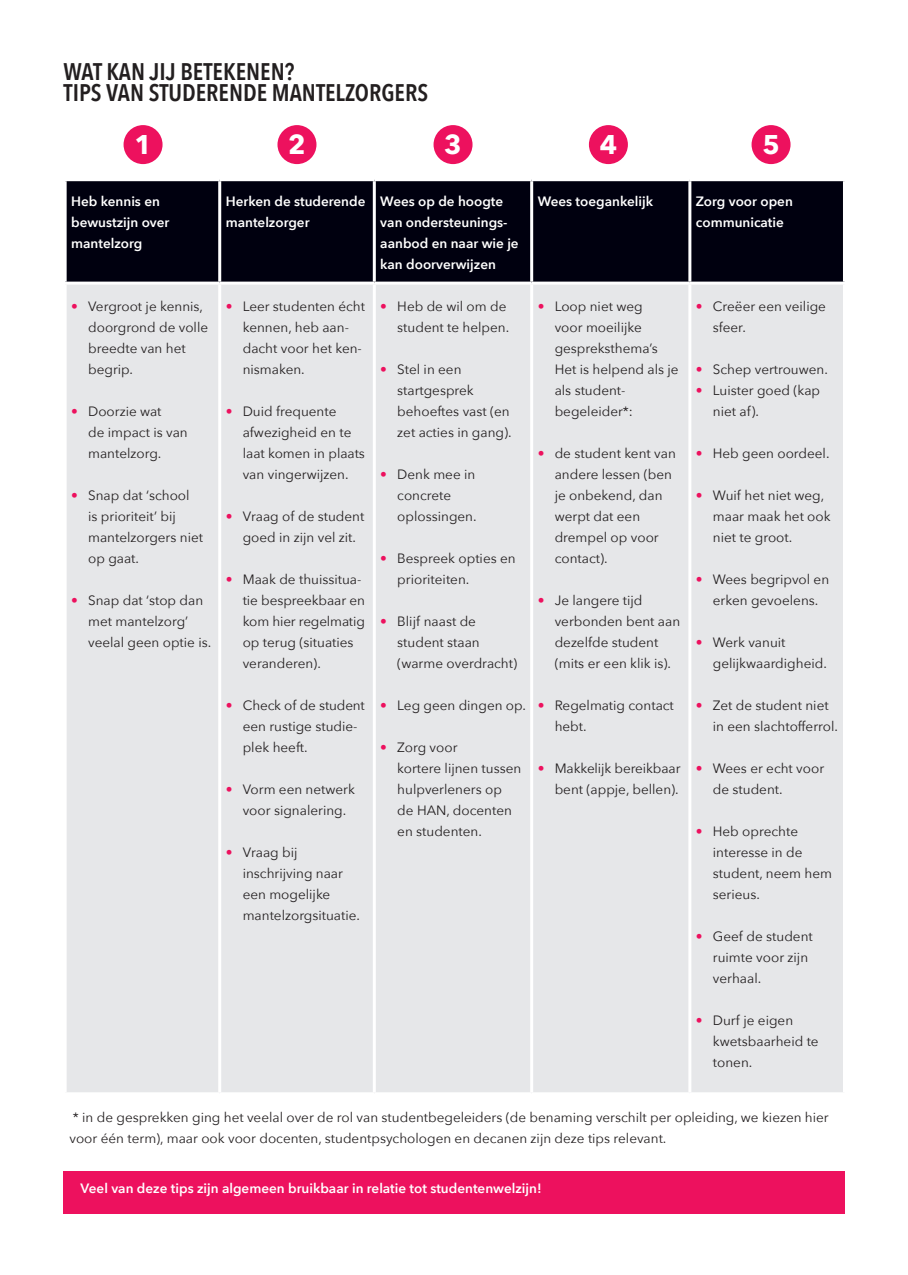
<style>
.page{position:relative;width:908px;height:1275px;background:#fff}
.page>*{position:absolute;margin:0;border:0;box-sizing:border-box;transform-origin:0 0}
._01__Tekst{font:700 27px "Avenir Next";color:#fff}
.tussenkop{font:600 24px "Avenir Next Condensed";color:#231f20}
._01__Tekst-2{font:13.5px/21px "Avenir Next";color:#231f20}
._01__Tekst-3{font:600 13.5px/21px "Avenir Next";color:#fff}
.s1{color:#ed115e}
</style>
<div class="page">
<div style="left:67px;top:181px;width:776px;height:101px;background:#00000f"></div>
<div style="left:67px;top:285px;width:776px;height:807px;background:#e6e7e9"></div>
<hr style="left:373px;top:181px;width:3px;height:101px;background:#fff">
<hr style="left:530px;top:181px;width:3px;height:101px;background:#fff">
<hr style="left:688px;top:181px;width:3px;height:101px;background:#fff">
<hr style="left:218px;top:285px;width:3px;height:807px;background:#fff">
<hr style="left:373px;top:285px;width:3px;height:807px;background:#fff">
<hr style="left:530px;top:285px;width:3px;height:807px;background:#fff">
<hr style="left:688px;top:285px;width:3px;height:807px;background:#fff">
<hr style="left:218px;top:181px;width:3px;height:101px;background:#fff">
<div style="left:122px;top:124px;width:42px;height:42px;background:#ed115e;border-radius:50%"></div>
<div style="left:121px;top:122px;width:45px;height:45px;border:3px solid #fff;border-radius:50%"></div>
<div style="left:276px;top:124px;width:42px;height:42px;background:#ed115e;border-radius:50%"></div>
<div style="left:274px;top:122px;width:45px;height:45px;border:3px solid #fff;border-radius:50%"></div>
<div style="left:432px;top:124px;width:42px;height:42px;background:#ed115e;border-radius:50%"></div>
<div style="left:431px;top:122px;width:45px;height:45px;border:3px solid #fff;border-radius:50%"></div>
<div style="left:587px;top:124px;width:42px;height:42px;background:#ed115e;border-radius:50%"></div>
<div style="left:586px;top:122px;width:45px;height:45px;border:3px solid #fff;border-radius:50%"></div>
<div style="left:750px;top:124px;width:42px;height:42px;background:#ed115e;border-radius:50%"></div>
<div style="left:749px;top:122px;width:45px;height:45px;border:3px solid #fff;border-radius:50%"></div>
<div style="left:64px;top:1171px;width:781px;height:43px;background:#ed115e"></div>
<p class="tussenkop" style="left:64px;top:50px;width:232px">WAT KAN JIJ BETEKENEN?</p>
<p class="tussenkop" style="left:64px;top:71px;width:366px">TIPS VAN STUDERENDE MANTELZORGERS</p>
<p class="_01__Tekst" style="left:134px;top:121px;width:19px">1</p>
<p class="_01__Tekst" style="left:288px;top:121px;width:19px">2</p>
<p class="_01__Tekst" style="left:444px;top:121px;width:19px">3</p>
<p class="_01__Tekst" style="left:600px;top:121px;width:19px">4</p>
<p class="_01__Tekst" style="left:762px;top:121px;width:19px">5</p>
<p class="_01__Tekst-3" style="left:71px;top:190px;width:100px">Heb kennis en bewustzijn over mantelzorg</p>
<p class="_01__Tekst-3" style="left:226px;top:190px;width:141px">Herken de studerende mantelzorger</p>
<p class="_01__Tekst-3" style="left:380px;top:190px;width:140px">Wees op de hoogte van ondersteunings&shy;aanbod en naar wie je kan doorverwijzen</p>
<p class="_01__Tekst-3" style="left:538px;top:190px;width:117px">Wees toegankelijk</p>
<p class="_01__Tekst-3" style="left:696px;top:190px;width:98px">Zorg voor open communicatie</p>
<p class="_01__Tekst-2" style="left:88px;top:295px;width:121px;text-indent:-17px"><span class="s1">•</span> Vergroot je kennis, doorgrond de volle breedte van het begrip.</p>
<p class="_01__Tekst-2" style="left:88px;top:400px;width:101px;text-indent:-17px"><span class="s1">•</span> Doorzie wat<br>de impact is van mantelzorg.</p>
<p class="_01__Tekst-2" style="left:88px;top:484px;width:116px;text-indent:-17px"><span class="s1">•</span> Snap dat ‘school<br>is prioriteit’ bij mantelzorgers niet op gaat.</p>
<p class="_01__Tekst-2" style="left:88px;top:589px;width:125px;text-indent:-17px"><span class="s1">•</span> Snap dat ‘stop dan met mantelzorg’ veelal geen optie is.</p>
<p class="_01__Tekst-2" style="left:243px;top:295px;width:124px;text-indent:-17px"><span class="s1">•</span> Leer studenten écht kennen, heb aan&shy;dacht voor het ken&shy;nismaken.</p>
<p class="_01__Tekst-2" style="left:243px;top:400px;width:124px;text-indent:-17px"><span class="s1">•</span> Duid frequente afwezigheid en te laat komen in plaats van vingerwijzen.</p>
<p class="_01__Tekst-2" style="left:243px;top:505px;width:123px;text-indent:-17px"><span class="s1">•</span> Vraag of de student goed in zijn vel zit.</p>
<p class="_01__Tekst-2" style="left:243px;top:568px;width:124px;text-indent:-17px"><span class="s1">•</span> Maak de thuissitua&shy;tie bespreekbaar en kom hier regelmatig op terug (situaties veranderen).</p>
<p class="_01__Tekst-2" style="left:243px;top:694px;width:124px;text-indent:-17px"><span class="s1">•</span> Check of de student een rustige studie&shy;plek heeft.</p>
<p class="_01__Tekst-2" style="left:243px;top:778px;width:114px;text-indent:-17px"><span class="s1">•</span> Vorm een netwerk voor signalering.</p>
<p class="_01__Tekst-2" style="left:243px;top:841px;width:119px;text-indent:-17px"><span class="s1">•</span> Vraag bij inschrijving naar een mogelijke mantelzorgsituatie.</p>
<p class="_01__Tekst-2" style="left:380px;top:295px;width:130px;text-align:right"><span class="s1">•</span> Heb de wil om de student te helpen.</p>
<p class="_01__Tekst-2" style="left:397px;top:358px;width:116px;text-indent:-17px"><span class="s1">•</span> Stel in een startgesprek behoeftes vast (en zet acties in gang).</p>
<p class="_01__Tekst-2" style="left:397px;top:463px;width:81px;text-indent:-17px"><span class="s1">•</span> Denk mee in concrete oplossingen.</p>
<p class="_01__Tekst-2" style="left:397px;top:547px;width:120px;text-indent:-17px"><span class="s1">•</span> Bespreek opties en prioriteiten.</p>
<p class="_01__Tekst-2" style="left:397px;top:610px;width:121px;text-indent:-17px"><span class="s1">•</span> Blijf naast de student staan (warme overdracht)</p>
<p class="_01__Tekst-2" style="left:380px;top:694px;width:147px"><span class="s1">•</span> Leg geen dingen op.</p>
<p class="_01__Tekst-2" style="left:397px;top:736px;width:125px;text-indent:-17px"><span class="s1">•</span> Zorg voor<br>kortere lijnen tussen hulpverleners op de HAN, docenten en studenten.</p>
<p class="_01__Tekst-2" style="left:713px;top:295px;width:115px;text-indent:-17px"><span class="s1">•</span> Creëer een veilige sfeer.</p>
<p class="_01__Tekst-2" style="left:696px;top:358px;width:134px"><span class="s1">•</span> Schep vertrouwen.</p>
<p class="_01__Tekst-2" style="left:713px;top:379px;width:109px;text-indent:-17px"><span class="s1">•</span> Luister goed (kap niet af).</p>
<p class="_01__Tekst-2" style="left:696px;top:442px;width:135px"><span class="s1">•</span> Heb geen oordeel.</p>
<p class="_01__Tekst-2" style="left:713px;top:484px;width:119px;text-indent:-17px"><span class="s1">•</span> Wuif het niet weg, maar maak het ook niet te groot.</p>
<p class="_01__Tekst-2" style="left:696px;top:568px;width:135px;text-align:center"><span class="s1">•</span> Wees begripvol en erken gevoelens.</p>
<p class="_01__Tekst-2" style="left:713px;top:631px;width:115px;text-indent:-17px"><span class="s1">•</span> Werk vanuit gelijkwaardigheid.</p>
<p class="_01__Tekst-2" style="left:713px;top:694px;width:127px;text-indent:-17px"><span class="s1">•</span> Zet de student niet in een slachtofferrol.</p>
<p class="_01__Tekst-2" style="left:713px;top:757px;width:113px;text-indent:-17px"><span class="s1">•</span> Wees er echt voor de student.</p>
<p class="_01__Tekst-2" style="left:713px;top:820px;width:121px;text-indent:-17px"><span class="s1">•</span> Heb oprechte interesse in de student, neem hem serieus.</p>
<p class="_01__Tekst-2" style="left:713px;top:925px;width:101px;text-indent:-17px"><span class="s1">•</span> Geef de student ruimte voor zijn verhaal.</p>
<p class="_01__Tekst-2" style="left:713px;top:1009px;width:107px;text-indent:-17px"><span class="s1">•</span> Durf je eigen kwetsbaarheid te tonen.</p>
<p class="_01__Tekst-2" style="left:555px;top:295px;width:104px;text-indent:-17px"><span class="s1">•</span> Loop niet weg voor moeilijke gespreksthema’s</p>
<p class="_01__Tekst-2" style="left:555px;top:358px;width:126px">Het is helpend als je als student&shy;begeleider*:</p>
<p class="_01__Tekst-2" style="left:555px;top:442px;width:123px;text-indent:-17px"><span class="s1">•</span> de student kent van andere lessen (ben je onbekend, dan werpt dat een drempel op voor contact).</p>
<p class="_01__Tekst-2" style="left:555px;top:589px;width:127px;text-indent:-17px"><span class="s1">•</span> Je langere tijd verbonden bent aan dezelfde student (mits er een klik is).</p>
<p class="_01__Tekst-2" style="left:555px;top:694px;width:121px;text-indent:-17px"><span class="s1">•</span> Regelmatig contact hebt.</p>
<p class="_01__Tekst-2" style="left:538px;top:757px;width:144px;text-align:right"><span class="s1">•</span> Makkelijk bereikbaar bent (appje, bellen).</p>
<p class="_01__Tekst-2" style="left:69px;top:1106px;width:761px">* in de gesprekken ging het veelal over de rol van studentbegeleiders (de benaming verschilt per opleiding, we kiezen hier voor één term), maar ook voor docenten, studentpsychologen en decanen zijn deze tips relevant.</p>
<p class="_01__Tekst-3" style="left:81px;top:1177px;width:462px">Veel van deze tips zijn algemeen bruikbaar in relatie tot studentenwelzijn!</p>
</div>
